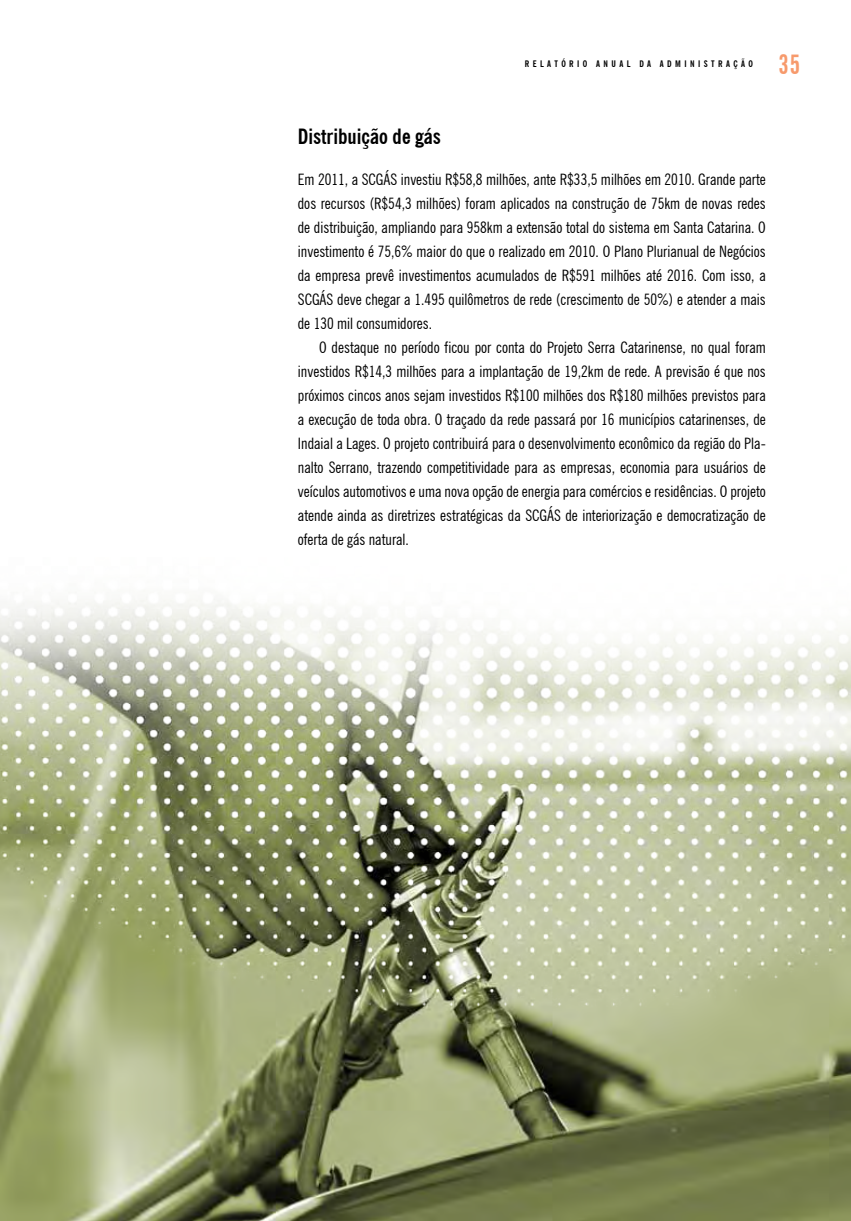
<style>
.page{position:relative;width:851px;height:1221px;background:#fff}
.page>*{position:absolute;margin:0;border:0;box-sizing:border-box;transform-origin:0 0}
.t1{font:700 extra-condensed 27px "News Gothic BT";color:#f79a6c}
.t2{font:700 condensed 21px "News Gothic BT";color:#000}
.t3{font:condensed 15.75px/24px "News Gothic BT";color:#000;text-align:justify}
.t4{font:700 condensed 9px "News Gothic BT";letter-spacing:.38em;color:#000}
</style>
<div class="page">
<img style="left:0;top:597px;width:850px;height:623px">
<p class="t4" style="left:524px;top:58px;width:230px">RELATÓRIO ANUAL DA ADMINISTRAÇÃO</p>
<h1 class="t1" style="left:778px;top:48px;width:23px">35</h1>
<h2 class="t2" style="left:298px;top:123px;width:144px">Distribuição de gás</h2>
<p class="t3" style="left:298px;top:167px;width:469px">Em 2011, a SCGÁS investiu R$58,8 milhões, ante R$33,5 milhões em 2010. Grande parte dos recursos (R$54,3 milhões) foram aplicados na construção de 75km de novas redes de distribuição, ampliando para 958km a extensão total do sistema em Santa Catarina. O investimento é 75,6% maior do que o realizado em 2010. O Plano Plurianual de Negócios da empresa prevê investimentos acumulados de R$591 milhões até 2016. Com isso, a SCGÁS deve chegar a 1.495 quilômetros de rede (crescimento de 50%) e atender a mais de 130 mil consumidores.</p>
<p class="t3" style="left:298px;top:335px;width:469px;text-indent:21px">O destaque no período ficou por conta do Projeto Serra Catarinense, no qual foram investidos R$14,3 milhões para a implantação de 19,2km de rede. A previsão é que nos próximos cincos anos sejam investidos R$100 milhões dos R$180 milhões previstos para a execução de toda obra. O traçado da rede passará por 16 municípios catarinenses, de Indaial a Lages. O projeto contribuirá para o desenvolvimento econômico da região do Pla&shy;nalto Serrano, trazendo competitividade para as empresas, economia para usuários de veículos automotivos e uma nova opção de energia para comércios e residências. O projeto atende ainda as diretrizes estratégicas da SCGÁS de interiorização e democratização de oferta de gás natural.</p>
</div>
